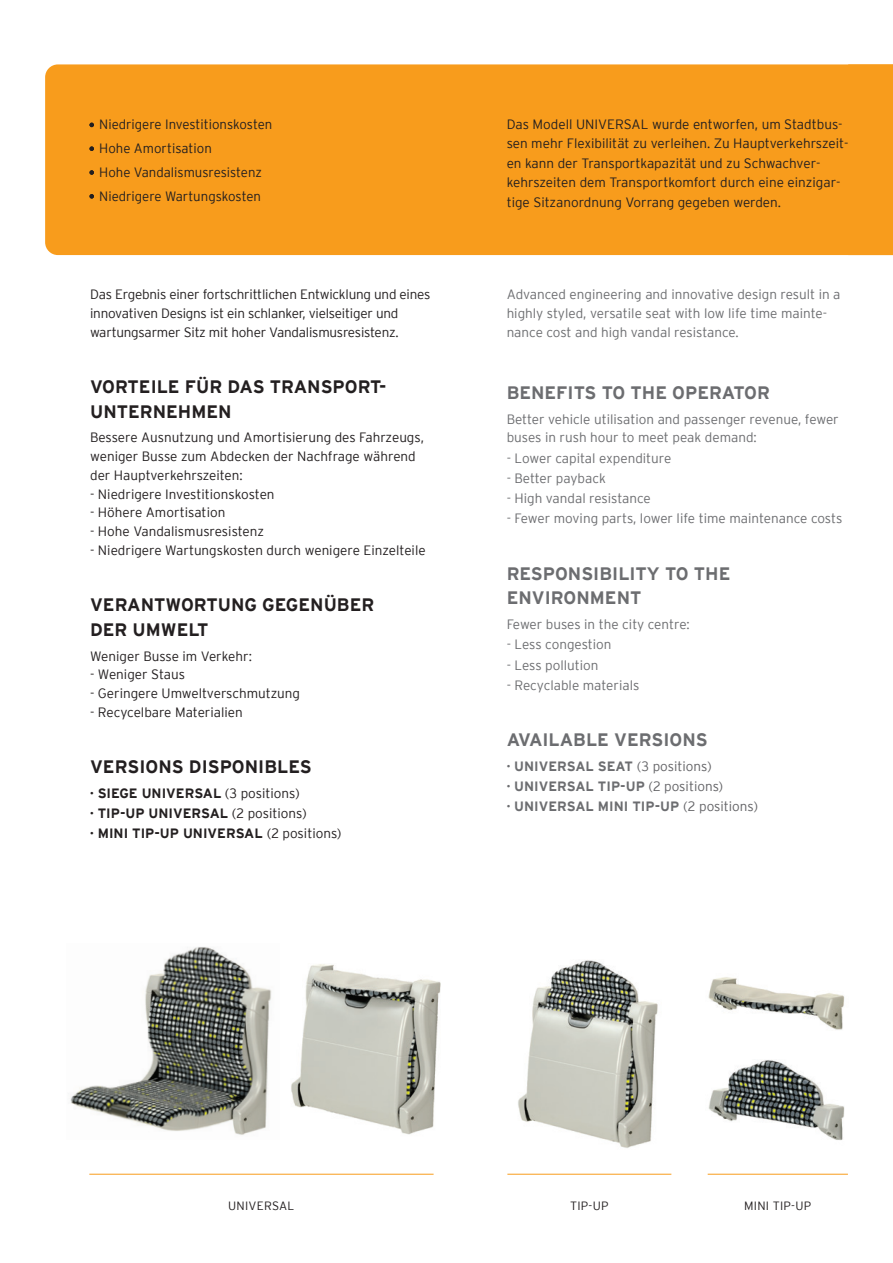
<style>
.page{position:relative;width:893px;height:1263px;background:#fff}
.page>*{position:absolute;margin:0;border:0;box-sizing:border-box;transform-origin:0 0}
.t1{font:700 18px/24.8px "Interstate";color:#231f20}
.t2{font:700 18px/24.8px "Interstate";color:#6c6d70}
.t3{font:300 13.5px/19.5px "Interstate";color:#231f20}
.t4{font:300 13.5px/18.8px "Interstate";color:#6c6d70}
.t5{font:700 13.5px/20.2px "Interstate";color:#231f20}
.t6{font:700 13.5px/20.2px "Interstate";color:#6c6d70}
.t7{font:300 12px "Interstate";letter-spacing:.02em;color:#231f20}
.s1{font-weight:300}
.s2{font-weight:300;color:#636366}
</style>
<div class="page">
<img style="left:291px;top:964px;width:150px;height:171px">
<img style="left:518px;top:960px;width:140px;height:188px">
<img style="left:708px;top:977px;width:137px;height:53px">
<img style="left:708px;top:1060px;width:137px;height:80px">
<img style="left:70px;top:947px;width:202px;height:188px">
<hr style="left:89px;top:1174px;width:345px;height:1px;background:#f89c1c">
<hr style="left:507px;top:1174px;width:164px;height:1px;background:#f89c1c">
<hr style="left:708px;top:1174px;width:140px;height:1px;background:#f89c1c">
<div style="left:45px;top:64px;width:803px;height:191px;background:#f89c1c"></div>
<div style="left:848px;top:64px;width:45px;height:191px;background:#f89c1c"></div>
<svg style="left:89px;top:123px;width:5px;height:4px"></svg>
<svg style="left:89px;top:146px;width:5px;height:5px"></svg>
<svg style="left:89px;top:170px;width:5px;height:5px"></svg>
<svg style="left:89px;top:194px;width:5px;height:5px"></svg>
<p class="t3" style="left:99px;top:112px;width:175px;line-height:24px">Niedrigere Investitionskosten<br>Hohe Amortisation<br>Hohe Vandalismusresistenz<br>Niedrigere Wartungskosten</p>
<p class="t3" style="left:90px;top:285px;width:342px;line-height:18.8px">Das Ergebnis einer fortschrittlichen Entwicklung und eines innovativen Designs ist ein schlanker, vielseitiger und wartungsarmer Sitz mit hoher Vandalismusresistenz.</p>
<h1 class="t1" style="left:90px;top:374px;width:298px">VORTEILE FÜR DAS TRANSPORT-<br>UNTERNEHMEN</h1>
<p class="t3" style="left:90px;top:428px;width:335px;line-height:18.8px">Bessere Ausnutzung und Amortisierung des Fahrzeugs, weniger Busse zum Abdecken der Nachfrage während der Hauptverkehrszeiten:</p>
<p class="t3" style="left:90px;top:484px;width:186px">- Niedrigere Investitionskosten</p>
<p class="t3" style="left:90px;top:503px;width:137px">- Höhere Amortisation</p>
<p class="t3" style="left:90px;top:521px;width:176px">- Hohe Vandalismusresistenz</p>
<p class="t3" style="left:90px;top:540px;width:337px">- Niedrigere Wartungskosten durch wenigere Einzelteile</p>
<h1 class="t1" style="left:90px;top:592px;width:286px">VERANTWORTUNG GEGENÜBER<br>DER UMWELT</h1>
<p class="t3" style="left:90px;top:646px;width:163px">Weniger Busse im Verkehr:</p>
<p class="t3" style="left:90px;top:665px;width:96px">- Weniger Staus</p>
<p class="t3" style="left:90px;top:683px;width:211px">- Geringere Umweltverschmutzung</p>
<p class="t3" style="left:90px;top:702px;width:154px">- Recycelbare Materialien</p>
<h1 class="t1" style="left:90px;top:754px;width:223px">VERSIONS DISPONIBLES</h1>
<p class="t5" style="left:90px;top:783px;width:253px">· SIEGE UNIVERSAL <span class="s1">(3 positions)<br></span>· TIP-UP UNIVERSAL <span class="s1">(2 positions)<br></span>· MINI TIP-UP UNIVERSAL <span class="s1">(2 positions)</span></p>
<p class="t3" style="left:507px;top:114px;width:343px">Das Modell UNIVERSAL wurde entworfen, um Stadtbus&shy;sen mehr Flexibilität zu verleihen. Zu Hauptverkehrszeit&shy;en kann der Transportkapazität und zu Schwachver&shy;kehrszeiten dem Transportkomfort durch eine einzigar&shy;tige Sitzanordnung Vorrang gegeben werden.</p>
<p class="t4" style="left:507px;top:285px;width:335px">Advanced engineering and innovative design result in a highly styled, versatile seat with low life time mainte&shy;nance cost and high vandal resistance.</p>
<h1 class="t2" style="left:507px;top:380px;width:265px">BENEFITS TO THE OPERATOR</h1>
<p class="t4" style="left:507px;top:409px;width:334px">Better vehicle utilisation and passenger revenue, fewer buses in rush hour to meet peak demand:</p>
<p class="t4" style="left:507px;top:448px;width:166px">- Lower capital expenditure</p>
<p class="t4" style="left:507px;top:468px;width:101px">- Better payback</p>
<p class="t4" style="left:507px;top:489px;width:146px">- High vandal resistance</p>
<p class="t4" style="left:507px;top:509px;width:337px">- Fewer moving parts, lower life time maintenance costs</p>
<h1 class="t2" style="left:507px;top:561px;width:225px">RESPONSIBILITY TO THE<br>ENVIRONMENT</h1>
<p class="t4" style="left:507px;top:615px;width:185px">Fewer buses in the city centre:</p>
<p class="t4" style="left:507px;top:635px;width:106px">- Less congestion</p>
<p class="t4" style="left:507px;top:655px;width:93px">- Less pollution</p>
<p class="t4" style="left:507px;top:675px;width:134px">- Recyclable materials</p>
<h1 class="t2" style="left:507px;top:727px;width:203px">AVAILABLE VERSIONS</h1>
<p class="t6" style="left:507px;top:756px;width:253px">· UNIVERSAL SEAT <span class="s2">(3 positions)<br></span>· UNIVERSAL TIP-UP <span class="s2">(2 positions)<br></span>· UNIVERSAL MINI TIP-UP <span class="s2">(2 positions)</span></p>
<p class="t7" style="left:228px;top:1199px;width:68px">UNIVERSAL</p>
<p class="t7" style="left:570px;top:1199px;width:40px">TIP-UP</p>
<p class="t7" style="left:744px;top:1199px;width:69px">MINI TIP-UP</p>
</div>
